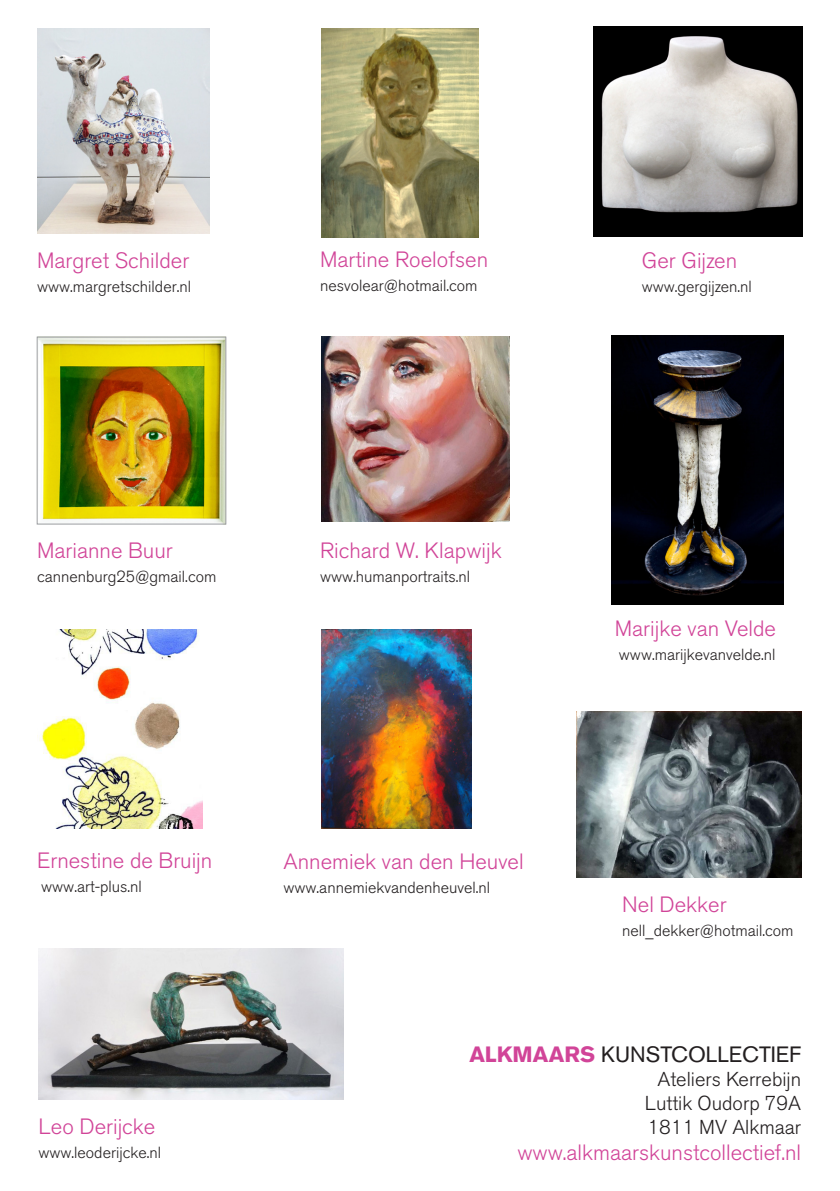
<style>
.page{position:relative;width:840px;height:1191px;background:#fff}
.page>*{position:absolute;margin:0;border:0;box-sizing:border-box;transform-origin:0 0}
.t1{font:300 22px "Akzidenz Grotesk BQ";color:#d14498}
.t2{font:22px "Akzidenz Grotesk BQ";color:#231f20}
.t3{font:300 20px "Akzidenz Grotesk BQ";color:#231f20}
.t4{font:300 16px "Akzidenz Grotesk BQ";color:#231f20}
.s1{font-weight:700;color:#d14498}
</style>
<div class="page">
<img style="left:321px;top:629px;width:150px;height:200px">
<img style="left:593px;top:27px;width:209px;height:209px">
<img style="left:39px;top:948px;width:304px;height:151px">
<img style="left:37px;top:28px;width:172px;height:205px">
<img style="left:611px;top:335px;width:172px;height:269px">
<img style="left:576px;top:711px;width:225px;height:167px">
<img style="left:321px;top:336px;width:187px;height:185px">
<img style="left:39px;top:339px;width:185px;height:183px">
<img style="left:321px;top:28px;width:157px;height:210px">
<img style="left:37px;top:629px;width:165px;height:200px">
<div style="left:37px;top:337px;width:189px;height:187px;border:1px solid #9fa0a4"></div>
<p class="t1" style="left:37px;top:248px;width:153px">Margret Schilder</p>
<p class="t4" style="left:37px;top:277px;width:155px">www.margretschilder.nl</p>
<p class="t1" style="left:320px;top:246px;width:169px">Martine Roelofsen</p>
<p class="t4" style="left:320px;top:276px;width:159px">nesvolear@hotmail.com</p>
<p class="t1" style="left:641px;top:248px;width:97px">Ger Gijzen</p>
<p class="t4" style="left:641px;top:277px;width:111px">www.gergijzen.nl</p>
<p class="t1" style="left:37px;top:538px;width:137px">Marianne Buur</p>
<p class="t4" style="left:37px;top:567px;width:181px">cannenburg25@gmail.com</p>
<p class="t1" style="left:320px;top:538px;width:183px">Richard W. Klapwijk</p>
<p class="t4" style="left:320px;top:567px;width:152px">www.humanportraits.nl</p>
<p class="t1" style="left:614px;top:616px;width:163px">Marijke van Velde</p>
<p class="t4" style="left:618px;top:646px;width:158px">www.marijkevanvelde.nl</p>
<p class="t1" style="left:37px;top:848px;width:177px">Ernestine de Bruijn</p>
<p class="t4" style="left:41px;top:877px;width:102px">www.art-plus.nl</p>
<p class="t1" style="left:39px;top:1114px;width:118px">Leo Derijcke</p>
<p class="t4" style="left:39px;top:1143px;width:124px">www.leoderijcke.nl</p>
<p class="t1" style="left:283px;top:849px;width:241px">Annemiek van den Heuvel</p>
<p class="t4" style="left:283px;top:878px;width:208px">www.annemiekvandenheuvel.nl</p>
<p class="t1" style="left:622px;top:892px;width:106px">Nel Dekker</p>
<p class="t4" style="left:622px;top:921px;width:173px">nell_dekker@hotmail.com</p>
<p class="t2" style="left:469px;top:1041px;width:333px"><span class="s1">ALKMAARS</span> KUNSTCOLLECTIEF</p>
<p class="t3" style="left:657px;top:1067px;width:145px">Ateliers Kerrebijn</p>
<p class="t3" style="left:644px;top:1091px;width:158px">Luttik Oudorp 79A</p>
<p class="t3" style="left:647px;top:1115px;width:155px">1811 MV Alkmaar</p>
<p class="t1" style="left:517px;top:1140px;width:285px">www.alkmaarskunstcollectief.nl</p>
</div>
